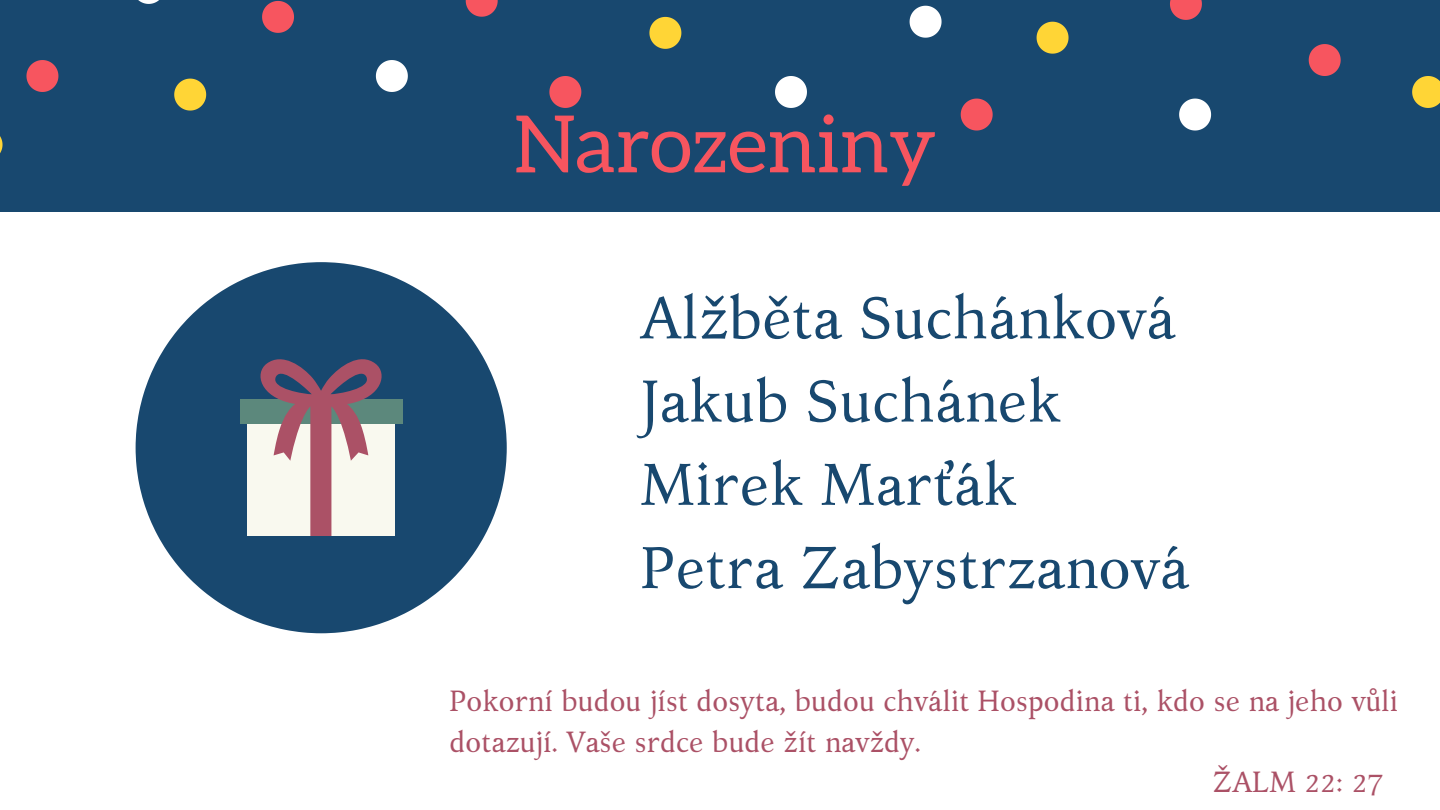
<style>
.page{position:relative;width:1440px;height:810px;background:#fff}
.page>*{position:absolute;margin:0;border:0;box-sizing:border-box;transform-origin:0 0}
.t1{font:79.2px "Aleo";color:#f7555f}
.t2{font:59.5px/83.2px "Kelvinch";color:#18486f}
.t3{font:29px "Kelvinch";color:#ab5166}
</style>
<div class="page">
<div style="left:0;top:0;width:1440px;height:211px;background:#18486f"></div>
<svg style="left:775px;top:76px;width:32px;height:32px"></svg>
<svg style="left:910px;top:6px;width:32px;height:32px"></svg>
<svg style="left:1179px;top:99px;width:32px;height:32px"></svg>
<svg style="left:376px;top:60px;width:32px;height:32px"></svg>
<svg style="left:138px;top:0;width:21px;height:4px"></svg>
<svg style="left:1037px;top:22px;width:32px;height:32px"></svg>
<svg style="left:174px;top:79px;width:32px;height:32px"></svg>
<svg style="left:0;top:136px;width:3px;height:17px"></svg>
<svg style="left:649px;top:17px;width:32px;height:32px"></svg>
<svg style="left:1412px;top:76px;width:28px;height:32px"></svg>
<svg style="left:466px;top:0;width:32px;height:17px"></svg>
<svg style="left:549px;top:76px;width:32px;height:32px"></svg>
<svg style="left:26px;top:60px;width:32px;height:32px"></svg>
<svg style="left:961px;top:99px;width:32px;height:32px"></svg>
<svg style="left:262px;top:1px;width:32px;height:32px"></svg>
<svg style="left:1170px;top:0;width:32px;height:20px"></svg>
<svg style="left:1309px;top:44px;width:32px;height:32px"></svg>
<svg style="left:136px;top:262px;width:371px;height:371px;fill:#18486f"></svg>
<div style="left:247px;top:410px;width:148px;height:126px;background:#f9f9ef"></div>
<div style="left:240px;top:400px;width:162px;height:24px;background:#5c887c"></div>
<svg style="left:254px;top:360px;width:134px;height:176px"></svg>
<h1 class="t1" style="left:514px;top:100px;width:424px">Narozeniny</h1>
<h2 class="t2" style="left:640px;top:276px;width:550px">Alžběta Suchánková<br>Jakub Suchánek<br>Mirek Marťák<br>Petra Zabystrzanová</h2>
<p class="t3" style="left:449px;top:680px;width:950px">Pokorní budou jíst dosyta, budou chválit Hospodina ti, kdo se na jeho vůli</p>
<p class="t3" style="left:449px;top:720px;width:473px">dotazují. Vaše srdce bude žít navždy.</p>
<p class="t3" style="left:1213px;top:761px;width:172px">ŽALM 22: 27</p>
</div>
